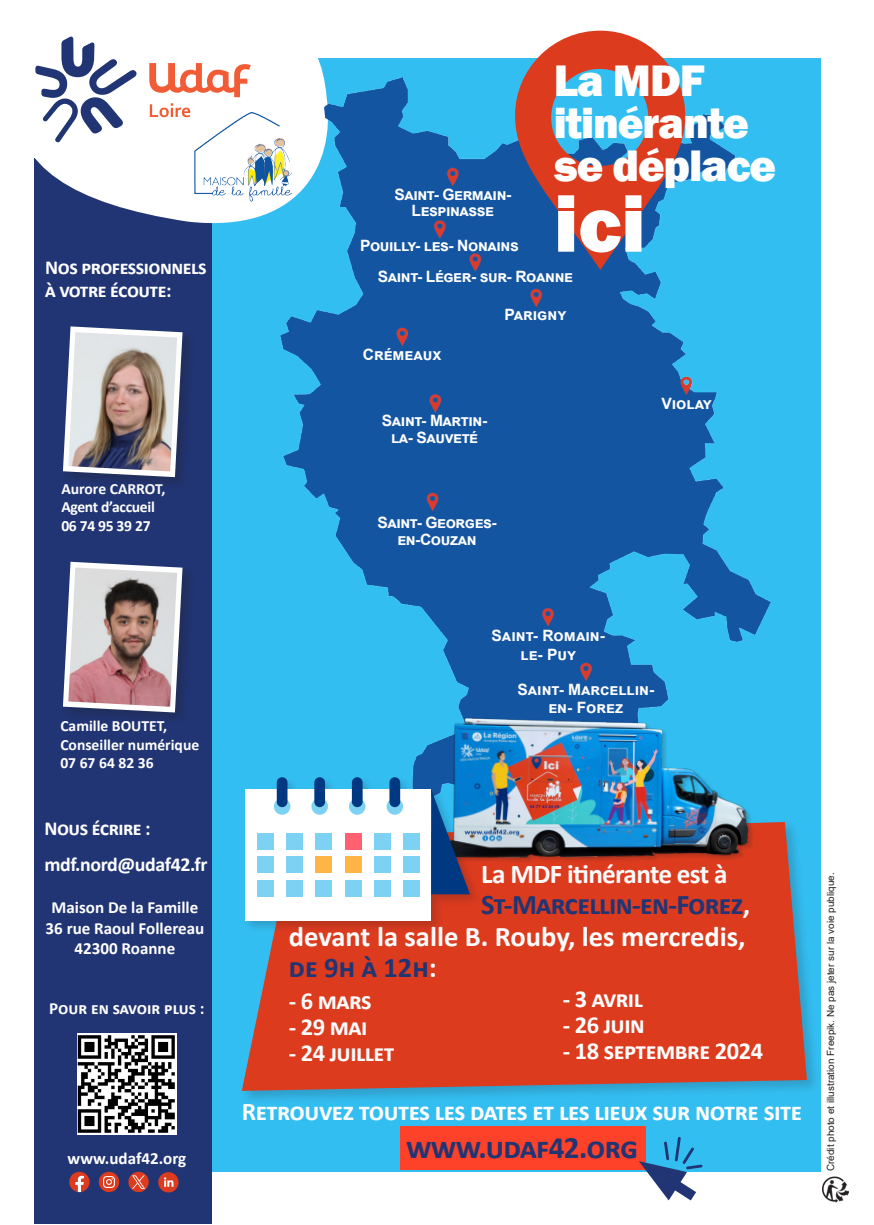
<style>
.page{position:relative;width:874px;height:1225px;background:#fff}
.page>*{position:absolute;margin:0;border:0;box-sizing:border-box;transform-origin:0 0}
.t1{font:800 82px "Franklin Gothic";color:#fff}
.t2{font:800 45.4px "Franklin Gothic";letter-spacing:-.025em;color:#fff}
.t3{font:800 44px "Franklin Gothic";letter-spacing:-.025em;color:#fff}
.t4{font:700 31.2px "Calibri";letter-spacing:-.02em;color:#213574}
.t5{font:700 28.6px/31.2px "Calibri";letter-spacing:-.025em;color:#213574}
.t6{font:700 27.2px "Calibri";color:#fcfcfc}
.t7{font:700 25.6px "Calibri";letter-spacing:-.02em;color:#fcfcfc}
.t8{font:700 24.4px "Calibri";letter-spacing:-.02em;color:#fff}
.t9{font:700 24.4px "Calibri";letter-spacing:-.02em;color:#fcfcfc}
.t10{font:700 19.8px/23.8px "Calibri";letter-spacing:-.025em;color:#fff}
.t11{font:700 17px "Calibri";color:#fff}
.t12{font:700 15.6px/17px "Arial";letter-spacing:-.025em;color:#fff;text-align:center}
.t13{font:700 15.6px "Calibri";color:#fff}
.t14{font:700 15.6px/18.8px "Arial";color:#fff;text-align:center}
.t15{font:10px "Arial";color:#231f20}
.s1{color:#fcfcfc}
.s2{color:#fff}
</style>
<div class="page">
<div style="left:56px;top:58px;width:764px;height:1113px;background:#33bef2"></div>
<div style="left:239px;top:819px;width:581px;height:286px;background:#231f20;opacity:.2"></div>
<svg style="left:242px;top:822px;width:564px;height:269px;background:#cf432c"></svg>
<div style="left:34px;top:159px;width:177px;height:1065px;background:#213574"></div>
<img style="left:77px;top:1033px;width:100px;height:101px">
<div style="left:99px;top:1171px;width:20px;height:21px;background:#dc3b1e;border-radius:50%"></div>
<svg style="left:128px;top:1171px;width:21px;height:21px"></svg>
<svg style="left:103px;top:1176px;width:12px;height:12px"></svg>
<svg style="left:69px;top:1171px;width:21px;height:21px"></svg>
<div style="left:158px;top:1172px;width:20px;height:20px;background:#dc3b1e;border-radius:50%"></div>
<svg style="left:164px;top:1177px;width:9px;height:9px"></svg>
<svg style="left:399px;top:1126px;width:307px;height:75px"></svg>
<img style="left:822px;top:1176px;width:26px;height:26px">
<svg style="left:34px;top:58px;width:290px;height:176px;fill:#fff"></svg>
<svg style="left:35px;top:36px;width:102px;height:107px"></svg>
<svg style="left:149px;top:63px;width:102px;height:34px;background:#f8b8a8"></svg>
<svg style="left:150px;top:103px;width:40px;height:14px"></svg>
<img style="left:195px;top:113px;width:85px;height:88px">
<svg style="left:63px;top:326px;width:122px;height:158px"></svg>
<img style="left:68px;top:332px;width:109px;height:139px">
<svg style="left:63px;top:562px;width:126px;height:157px"></svg>
<img style="left:68px;top:567px;width:109px;height:140px">
<svg style="left:132px;top:1175px;width:13px;height:13px"></svg>
<img style="left:280px;top:77px;width:490px;height:698px">
<svg style="left:514px;top:31px;width:171px;height:239px"></svg>
<img style="left:445px;top:703px;width:322px;height:164px">
<div style="left:243px;top:775px;width:238px;height:158px;background:#231f20;opacity:.2"></div>
<div style="left:245px;top:789px;width:186px;height:131px;background:#fff"></div>
<div style="left:274px;top:798px;width:16px;height:16px;background:#7dd1f2;border-radius:50%"></div>
<div style="left:276px;top:777px;width:11px;height:30px;background:#003882;border-radius:5px"></div>
<svg style="left:311px;top:798px;width:17px;height:16px"></svg>
<div style="left:314px;top:777px;width:11px;height:30px;background:#003882;border-radius:5px"></div>
<div style="left:349px;top:798px;width:16px;height:16px;background:#7dd1f2;border-radius:50%"></div>
<div style="left:352px;top:777px;width:10px;height:30px;background:#003882;border-radius:5px"></div>
<svg style="left:386px;top:798px;width:17px;height:16px"></svg>
<div style="left:389px;top:777px;width:11px;height:30px;background:#003882;border-radius:5px"></div>
<div style="left:257px;top:833px;width:17px;height:16px;background:#7dd1f2"></div>
<div style="left:287px;top:833px;width:16px;height:16px;background:#7dd1f2"></div>
<div style="left:316px;top:833px;width:16px;height:16px;background:#7dd1f2"></div>
<div style="left:345px;top:833px;width:16px;height:16px;background:#ff6170"></div>
<div style="left:374px;top:833px;width:16px;height:16px;background:#7dd1f2"></div>
<div style="left:403px;top:833px;width:16px;height:16px;background:#7dd1f2"></div>
<div style="left:257px;top:857px;width:17px;height:16px;background:#7dd1f2"></div>
<div style="left:287px;top:857px;width:16px;height:16px;background:#7dd1f2"></div>
<div style="left:316px;top:857px;width:16px;height:16px;background:#ffb545"></div>
<div style="left:345px;top:857px;width:16px;height:16px;background:#ffb545"></div>
<div style="left:374px;top:857px;width:16px;height:16px;background:#7dd1f2"></div>
<div style="left:403px;top:857px;width:16px;height:16px;background:#7dd1f2"></div>
<div style="left:257px;top:880px;width:17px;height:16px;background:#7dd1f2"></div>
<div style="left:287px;top:880px;width:16px;height:16px;background:#7dd1f2"></div>
<div style="left:316px;top:880px;width:16px;height:16px;background:#7dd1f2"></div>
<div style="left:345px;top:880px;width:16px;height:16px;background:#7dd1f2"></div>
<div style="left:374px;top:880px;width:16px;height:16px;background:#7dd1f2"></div>
<div style="left:403px;top:880px;width:16px;height:16px;background:#7dd1f2"></div>
<svg style="left:431px;top:788px;width:38px;height:106px;background:#295f95"></svg>
<p class="t10" style="left:45px;top:255px;width:163px">Nos professionnels à votre écoute:</p>
<p class="t13" style="left:61px;top:477px;width:105px">Aurore CARROT,</p>
<p class="t13" style="left:61px;top:496px;width:95px">Agent d’accueil</p>
<p class="t13" style="left:61px;top:515px;width:91px">06 74 95 39 27</p>
<p class="t13" style="left:60px;top:715px;width:108px">Camille BOUTET,</p>
<p class="t13" style="left:60px;top:733px;width:140px">Conseiller numérique</p>
<p class="t13" style="left:60px;top:752px;width:95px">07 67 64 82 36</p>
<p class="t10" style="left:44px;top:816px;width:108px">Nous écrire :</p>
<p class="t10" style="left:44px;top:852px;width:164px">mdf.nord@udaf42.fr</p>
<p class="t11" style="left:51px;top:895px;width:148px">Maison De la Famille</p>
<p class="t11" style="left:46px;top:916px;width:160px">36 rue Raoul Follereau</p>
<p class="t11" style="left:74px;top:936px;width:102px">42300 Roanne</p>
<p class="t11" style="left:49px;top:996px;width:157px">Pour en savoir plus :</p>
<p class="t11" style="left:68px;top:1146px;width:120px">www.udaf42.org</p>
<p class="t12" style="left:394px;top:187px;width:118px;line-height:15.6px">Saint- Germain-<br>Lespinasse</p>
<p class="t12" style="left:360px;top:237px;width:160px">Pouilly- les- Nonains</p>
<p class="t2" style="left:553px;top:51px;width:152px">La MDF</p>
<p class="t3" style="left:553px;top:95px;width:196px">itinérante</p>
<p class="t2" style="left:553px;top:136px;width:223px">se déplace</p>
<p class="t1" style="left:553px;top:171px;width:93px">ici</p>
<p class="t12" style="left:377px;top:269px;width:196px">Saint- Léger- sur- Roanne</p>
<p class="t14" style="left:362px;top:345px;width:80px">Crémeaux</p>
<p class="t14" style="left:504px;top:305px;width:63px">Parigny</p>
<p class="t12" style="left:381px;top:412px;width:107px">Saint- Martin&shy;la- Sauveté</p>
<p class="t12" style="left:377px;top:514px;width:121px">Saint- Georges&shy;en-Couzan</p>
<p class="t12" style="left:661px;top:395px;width:52px">Violay</p>
<p class="t14" style="left:491px;top:626px;width:115px">Saint- Romain&shy;le- Puy</p>
<p class="t14" style="left:517px;top:680px;width:138px">Saint- Marcellin&shy;en- Forez</p>
<p class="t6" style="left:481px;top:855px;width:247px">La MDF itinérante est à</p>
<p class="t5" style="left:289px;top:889px;width:462px;text-indent:192px">St-Marcellin-en-Forez<span class="s1">, devant la salle B. Rouby,</span> <span class="s2">les mercredis, </span>de 9h à 12h<span class="s2">:</span></p>
<p class="t9" style="left:289px;top:983px;width:84px">- 6 mars</p>
<p class="t9" style="left:289px;top:1009px;width:80px">- 29 mai</p>
<p class="t9" style="left:289px;top:1035px;width:107px">- 24 juillet</p>
<p class="t8" style="left:562px;top:982px;width:82px">- 3 avril</p>
<p class="t8" style="left:562px;top:1008px;width:83px">- 26 juin</p>
<p class="t8" style="left:562px;top:1034px;width:202px">- 18 septembre 2024</p>
<p class="t7" style="left:242px;top:1093px;width:561px">Retrouvez toutes les dates et les lieux sur notre site</p>
<p class="t4" style="left:406px;top:1125px;width:233px">www.udaf42.org</p>
<p class="t15" style="left:823px;top:1171px;width:300px;rotate:-90deg">Crédit photo et illustration Freepik. Ne pas jeter sur la voie publique.</p>
</div>
